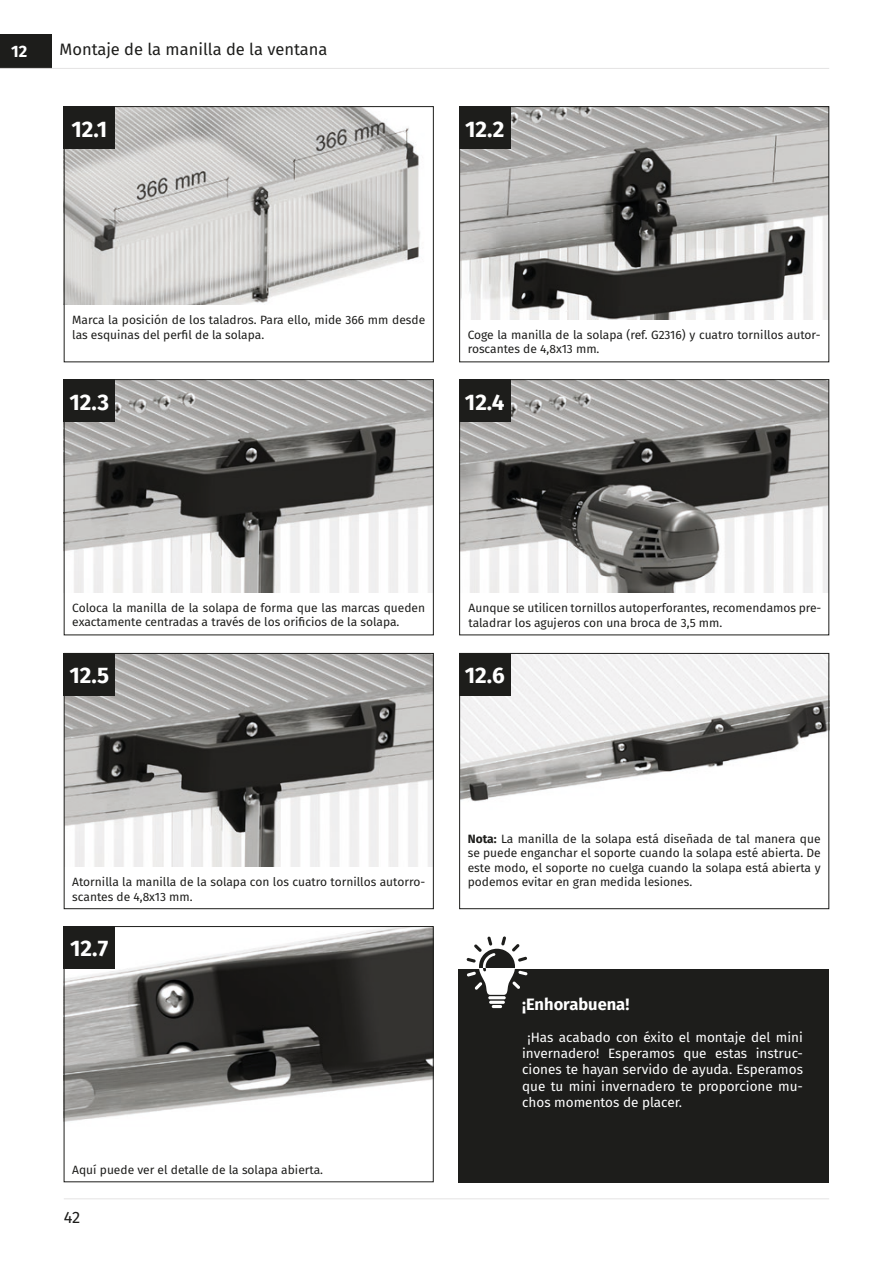
<style>
.page{position:relative;width:893px;height:1263px;background:#fff}
.page>*{position:absolute;margin:0;border:0;box-sizing:border-box;transform-origin:0 0}
.t1{font:700 22.5px "Fira Sans";color:#fff}
.t2{font:16.5px "Fira Sans";color:#1d1d1b}
.t3{font:700 16.5px "Fira Sans";color:#fff}
.t4{font:13.5px/16.2px "Fira Sans";color:#fff;text-align:justify}
.t5{font:12px/14.4px "Fira Sans";color:#1d1d1b}
.s1{font-weight:700}
</style>
<div class="page">
<hr style="left:64px;top:1198px;width:765px;height:1px;background:#e4e3e3">
<img style="left:461px;top:108px;width:366px;height:211px">
<img style="left:66px;top:381px;width:366px;height:211px">
<img style="left:461px;top:381px;width:366px;height:212px">
<img style="left:66px;top:108px;width:354px;height:197px">
<img style="left:461px;top:655px;width:366px;height:147px">
<img style="left:66px;top:655px;width:366px;height:211px">
<img style="left:66px;top:928px;width:366px;height:194px">
<div style="left:0;top:34px;width:51px;height:34px;background:#1d1d1b"></div>
<hr style="left:0;top:68px;width:829px;height:1px;background:#e4e3e3">
<div style="left:458px;top:969px;width:370px;height:213px;background:#1d1d1b"></div>
<hr style="left:488px;top:996px;width:18px;height:3px;background:#fff;border-radius:2px">
<hr style="left:489px;top:1001px;width:16px;height:3px;background:#fff;border-radius:2px">
<svg style="left:492px;top:1005px;width:10px;height:3px"></svg>
<svg style="left:466px;top:936px;width:62px;height:59px"></svg>
<div style="left:459px;top:106px;width:370px;height:256px;border:1px solid #1d1d1b"></div>
<div style="left:459px;top:106px;width:51px;height:43px;background:#1d1d1b"></div>
<div style="left:459px;top:379px;width:370px;height:256px;border:1px solid #1d1d1b"></div>
<div style="left:459px;top:379px;width:51px;height:43px;background:#1d1d1b"></div>
<div style="left:64px;top:379px;width:370px;height:256px;border:1px solid #1d1d1b"></div>
<div style="left:64px;top:379px;width:51px;height:43px;background:#1d1d1b"></div>
<div style="left:64px;top:106px;width:370px;height:256px;border:1px solid #1d1d1b"></div>
<div style="left:64px;top:106px;width:51px;height:43px;background:#1d1d1b"></div>
<div style="left:459px;top:653px;width:370px;height:256px;border:1px solid #1d1d1b"></div>
<div style="left:459px;top:653px;width:51px;height:42px;background:#1d1d1b"></div>
<div style="left:64px;top:653px;width:370px;height:256px;border:1px solid #1d1d1b"></div>
<div style="left:64px;top:653px;width:51px;height:42px;background:#1d1d1b"></div>
<div style="left:64px;top:926px;width:370px;height:256px;border:1px solid #1d1d1b"></div>
<div style="left:64px;top:926px;width:51px;height:43px;background:#1d1d1b"></div>
<h2 class="t3" style="left:11px;top:37px;width:18px">12</h2>
<h2 class="t2" style="left:60px;top:37px;width:269px">Montaje de la manilla de la ventana</h2>
<h1 class="t1" style="left:71px;top:110px;width:37px">12.1</h1>
<h1 class="t1" style="left:465px;top:110px;width:41px">12.2</h1>
<p class="t5" style="left:72px;top:313px;width:354px">Marca la posición de los taladros. Para ello, mide 366 mm desde las esquinas del perfil de la solapa.</p>
<p class="t5" style="left:468px;top:327px;width:354px">Coge la manilla de la solapa (ref. G2316) y cuatro tornillos autor&shy;roscantes de 4,8x13 mm.</p>
<h1 class="t1" style="left:70px;top:383px;width:41px">12.3</h1>
<h1 class="t1" style="left:465px;top:383px;width:41px">12.4</h1>
<p class="t5" style="left:72px;top:600px;width:354px">Coloca la manilla de la solapa de forma que las marcas queden exactamente centradas a través de los orificios de la solapa.</p>
<p class="t5" style="left:468px;top:601px;width:354px">Aunque se utilicen tornillos autoperforantes, recomendamos pre&shy;taladrar los agujeros con una broca de 3,5 mm.</p>
<h1 class="t1" style="left:69px;top:656px;width:41px">12.5</h1>
<h1 class="t1" style="left:465px;top:656px;width:41px">12.6</h1>
<p class="t5" style="left:72px;top:874px;width:354px">Atornilla la manilla de la solapa con los cuatro tornillos autorro&shy;scantes de 4,8x13 mm.</p>
<h1 class="t1" style="left:70px;top:930px;width:40px">12.7</h1>
<p class="t5" style="left:72px;top:1162px;width:251px">Aquí puede ver el detalle de la solapa abierta.</p>
<h2 class="t2" style="left:64px;top:1205px;width:18px">42</h2>
<p class="t5" style="left:468px;top:831px;width:354px;text-align:justify"><span class="s1">Nota:</span> La manilla de la solapa está diseñada de tal manera que se puede enganchar el soporte cuando la solapa esté abierta. De este modo, el soporte no cuelga cuando la solapa está abierta y podemos evitar en gran medida lesiones.</p>
<h2 class="t3" style="left:522px;top:990px;width:109px">¡Enhorabuena!</h2>
<p class="t4" style="left:522px;top:1029px;width:282px;text-indent:5px">¡Has acabado con éxito el montaje del mini invernadero! Esperamos que estas instruc&shy;ciones te hayan servido de ayuda. Esperamos que tu mini invernadero te proporcione mu&shy;chos momentos de placer.</p>
</div>
